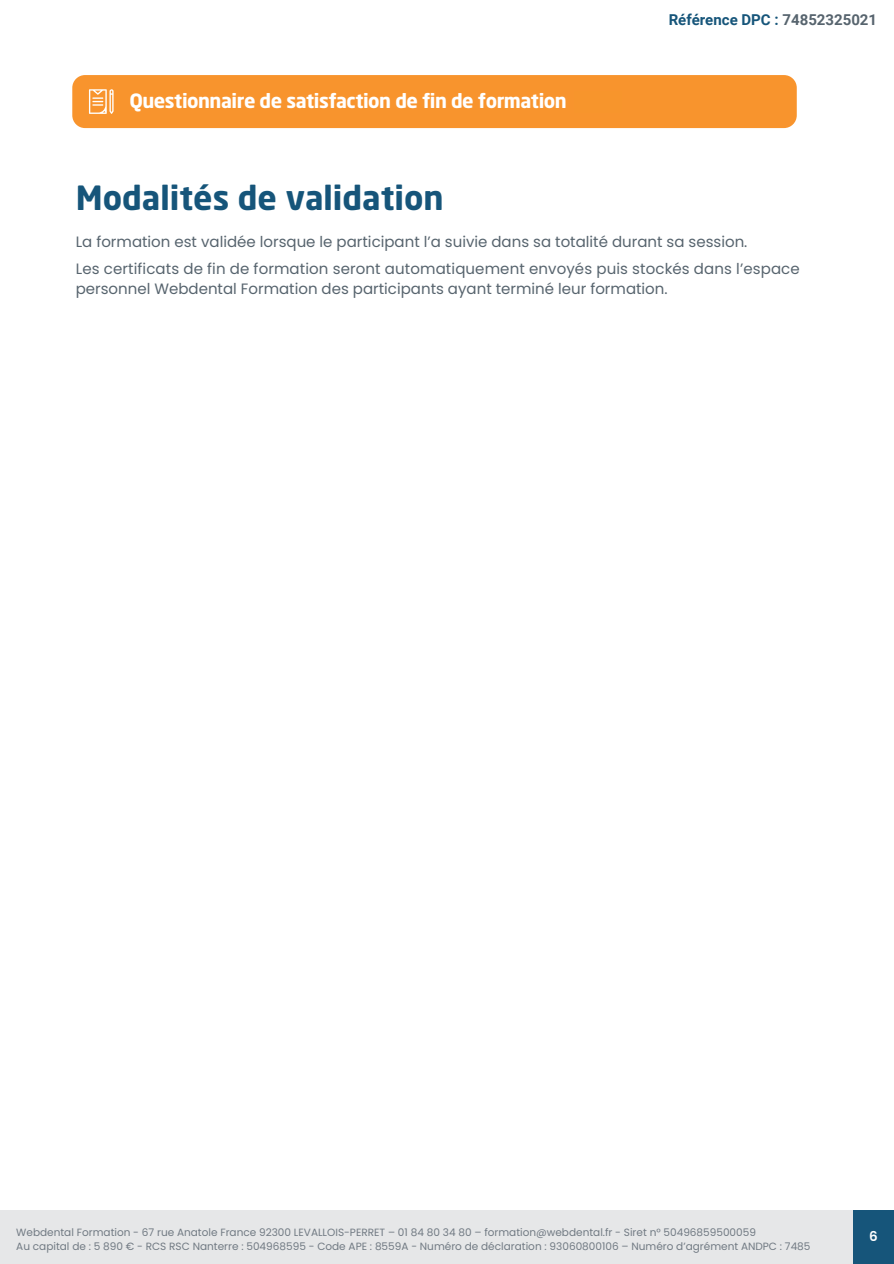
<style>
.page{position:relative;width:894px;height:1264px;background:#fff}
.page>*{position:absolute;margin:0;border:0;box-sizing:border-box;transform-origin:0 0}
.t1{font:700 33px "Neo Sans Std";color:#16557a}
.t2{font:700 19.5px "Neo Sans Std";letter-spacing:-.025em;color:#fff}
.t3{font:15px/27px "Poppins";color:#57646e}
.t4{font:700 15px "Roboto";color:#16557a}
.t5{font:600 13.5px "Poppins";color:#fff}
.t6{font:10.5px "Poppins";color:#717a83}
.s1{color:#57646e}
</style>
<div class="page">
<div style="left:0;top:1210px;width:893px;height:53px;background:#e6e7e8"></div>
<div style="left:853px;top:1210px;width:40px;height:53px;background:#16557a"></div>
<div style="left:72px;top:75px;width:724px;height:53px;background:#f8942d;border-radius:13px"></div>
<svg style="left:89px;top:89px;width:25px;height:25px"></svg>
<h5 class="t2" style="left:129px;top:93px;width:439px">Questionnaire de satisfaction de fin de formation</h5>
<p class="t4" style="left:668px;top:11px;width:210px">Référence DPC : <span class="s1">74852325021</span></p>
<p class="t1" style="left:76px;top:185px;width:369px">Modalités de validation</p>
<p class="t3" style="left:76px;top:229px;width:725px">La formation est validée lorsque le participant l’a suivie dans sa totalité durant sa session.<br>Les certificats de fin de formation seront automatiquement envoyés puis stockés dans l’espace</p>
<p class="t3" style="left:76px;top:275px;width:593px">personnel Webdental Formation des participants ayant terminé leur formation.</p>
<h3 class="t6" style="left:16px;top:1225px;width:741px">Webdental Formation - 67 rue Anatole France 92300 LEVALLOIS-PERRET – 01 84 80 34 80 – formation@webdental.fr - Siret n° 50496859500059</h3>
<h2 class="t6" style="left:16px;top:1238px;width:795px">Au capital de : 5 890 € - RCS RSC Nanterre : 504968595 - Code APE : 8559A - Numéro de déclaration : 93060800106 – Numéro d’agrément ANDPC : 7485</h2>
<h4 class="t5" style="left:868px;top:1226px;width:10px">6</h4>
</div>
